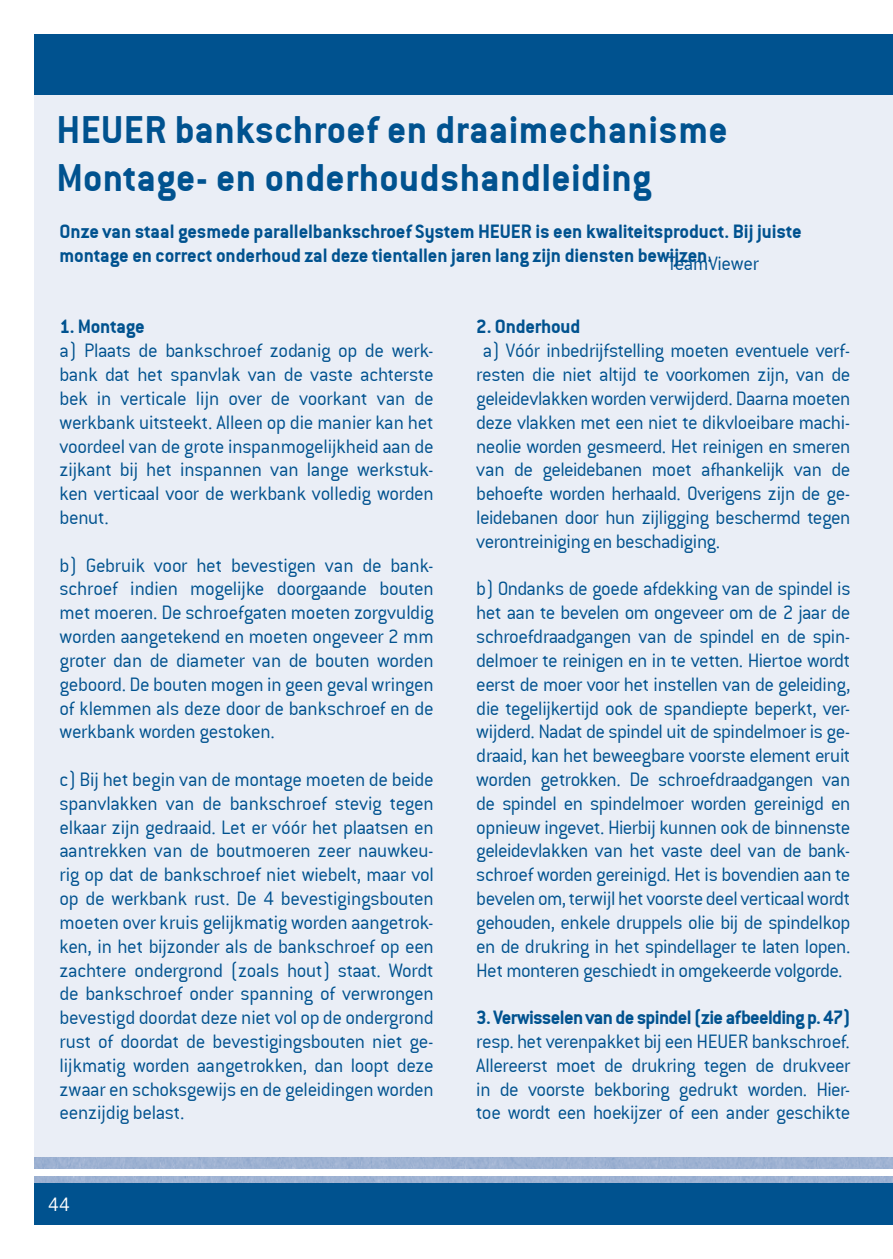
<style>
.page{position:relative;width:893px;height:1259px;background:#fff}
.page>*{position:absolute;margin:0;border:0;box-sizing:border-box;transform-origin:0 0}
.t1{font:42px "Conduit ITCTT Bold";letter-spacing:.01em;color:#00528f}
.t2{font:21px/23.7px "Conduit ITCTT Light";letter-spacing:-.02em;color:#00528f;text-align:justify}
.t3{font:21px/23.7px "Conduit ITCTT Bold";letter-spacing:-.005em;color:#00528f}
.t4{font:21px "Conduit ITCTT Bold";letter-spacing:-.03em;color:#00528f}
.t5{font:21px "Conduit ITCTT Light";color:#fff}
</style>
<div class="page">
<div style="left:34px;top:34px;width:859px;height:1191px;background:#eaeef6"></div>
<div style="left:34px;top:1182px;width:859px;height:43px;background:#00528f"></div>
<img style="left:34px;top:1157px;width:858px;height:25px">
<div style="left:34px;top:1170px;width:859px;height:6px;background:#fff"></div>
<div style="left:34px;top:34px;width:859px;height:60px;background:#00528f"></div>
<svg style="left:892px;top:1157px;width:1px;height:25px"></svg>
<p class="t1" style="left:56px;top:105px;width:673px">HEUER bankschroef en draaimechanisme</p>
<p class="t1" style="left:56px;top:153px;width:596px">Montage- en onderhoudshandleiding</p>
<p class="t3" style="left:60px;top:219px;width:744px">Onze van staal gesmede parallelbankschroef System HEUER is een kwaliteitsproduct. Bij juiste montage en correct onderhoud zal deze tientallen jaren lang zijn diensten bewijzen.</p>
<p class="t2" style="left:668px;top:251px;width:92px">TeamViewer</p>
<p class="t3" style="left:60px;top:315px;width:87px">1. Montage</p>
<p class="t2" style="left:60px;top:339px;width:376px">a) Plaats de bankschroef zodanig op de werk&shy;bank dat het spanvlak van de vaste achterste bek in verticale lijn over de voorkant van de werkbank uitsteekt. Alleen op die manier kan het voordeel van de grote inspanmogelijkheid aan de zijkant bij het inspannen van lange werkstuk&shy;ken verticaal voor de werkbank volledig worden benut.</p>
<p class="t2" style="left:60px;top:553px;width:376px">b) Gebruik voor het bevestigen van de bank&shy;schroef indien mogelijke doorgaande bouten met moeren. De schroefgaten moeten zorgvuldig worden aangetekend en moeten ongeveer 2 mm groter dan de diameter van de bouten worden geboord. De bouten mogen in geen geval wringen of klemmen als deze door de bankschroef en de werkbank worden gestoken.</p>
<p class="t2" style="left:60px;top:767px;width:376px">c) Bij het begin van de montage moeten de beide spanvlakken van de bankschroef stevig tegen elkaar zijn gedraaid. Let er vóór het plaatsen en aantrekken van de boutmoeren zeer nauwkeu&shy;rig op dat de bankschroef niet wiebelt, maar vol op de werkbank rust. De 4 bevestigingsbouten moeten over kruis gelijkmatig worden aangetrok&shy;ken, in het bijzonder als de bankschroef op een zachtere ondergrond (zoals hout) staat. Wordt de bankschroef onder spanning of verwrongen bevestigd doordat deze niet vol op de ondergrond rust of doordat de bevestigingsbouten niet ge&shy;lijkmatig worden aangetrokken, dan loopt deze zwaar en schoksgewijs en de geleidingen worden eenzijdig belast.</p>
<p class="t5" style="left:48px;top:1192px;width:23px">44</p>
<p class="t3" style="left:476px;top:315px;width:106px">2. Onderhoud</p>
<p class="t2" style="left:476px;top:339px;width:376px;text-indent:7px">a) Vóór inbedrijfstelling moeten eventuele verf&shy;resten die niet altijd te voorkomen zijn, van de geleidevlakken worden verwijderd. Daarna moeten deze vlakken met een niet te dikvloeibare machi&shy;neolie worden gesmeerd. Het reinigen en smeren van de geleidebanen moet afhankelijk van de behoefte worden herhaald. Overigens zijn de ge&shy;leidebanen door hun zijligging beschermd tegen verontreiniging en beschadiging.</p>
<p class="t2" style="left:476px;top:577px;width:376px">b) Ondanks de goede afdekking van de spindel is het aan te bevelen om ongeveer om de 2 jaar de schroefdraadgangen van de spindel en de spin&shy;delmoer te reinigen en in te vetten. Hiertoe wordt eerst de moer voor het instellen van de geleiding, die tegelijkertijd ook de spandiepte beperkt, ver&shy;wijderd. Nadat de spindel uit de spindelmoer is ge&shy;draaid, kan het beweegbare voorste element eruit worden getrokken. De schroefdraadgangen van de spindel en spindelmoer worden gereinigd en opnieuw ingevet. Hierbij kunnen ook de binnenste geleidevlakken van het vaste deel van de bank&shy;schroef worden gereinigd. Het is bovendien aan te bevelen om, terwijl het voorste deel verticaal wordt gehouden, enkele druppels olie bij de spindelkop en de drukring in het spindellager te laten lopen.<br>Het monteren geschiedt in omgekeerde volgorde.</p>
<p class="t4" style="left:476px;top:1005px;width:376px">3. Verwisselen van de spindel (zie afbeelding p. 47)</p>
<p class="t2" style="left:476px;top:1029px;width:375px">resp. het verenpakket bij een HEUER bankschroef.</p>
<p class="t2" style="left:476px;top:1053px;width:376px">Allereerst moet de drukring tegen de drukveer in de voorste bekboring gedrukt worden. Hier&shy;toe wordt een hoekijzer of een ander geschikte</p>
</div>
